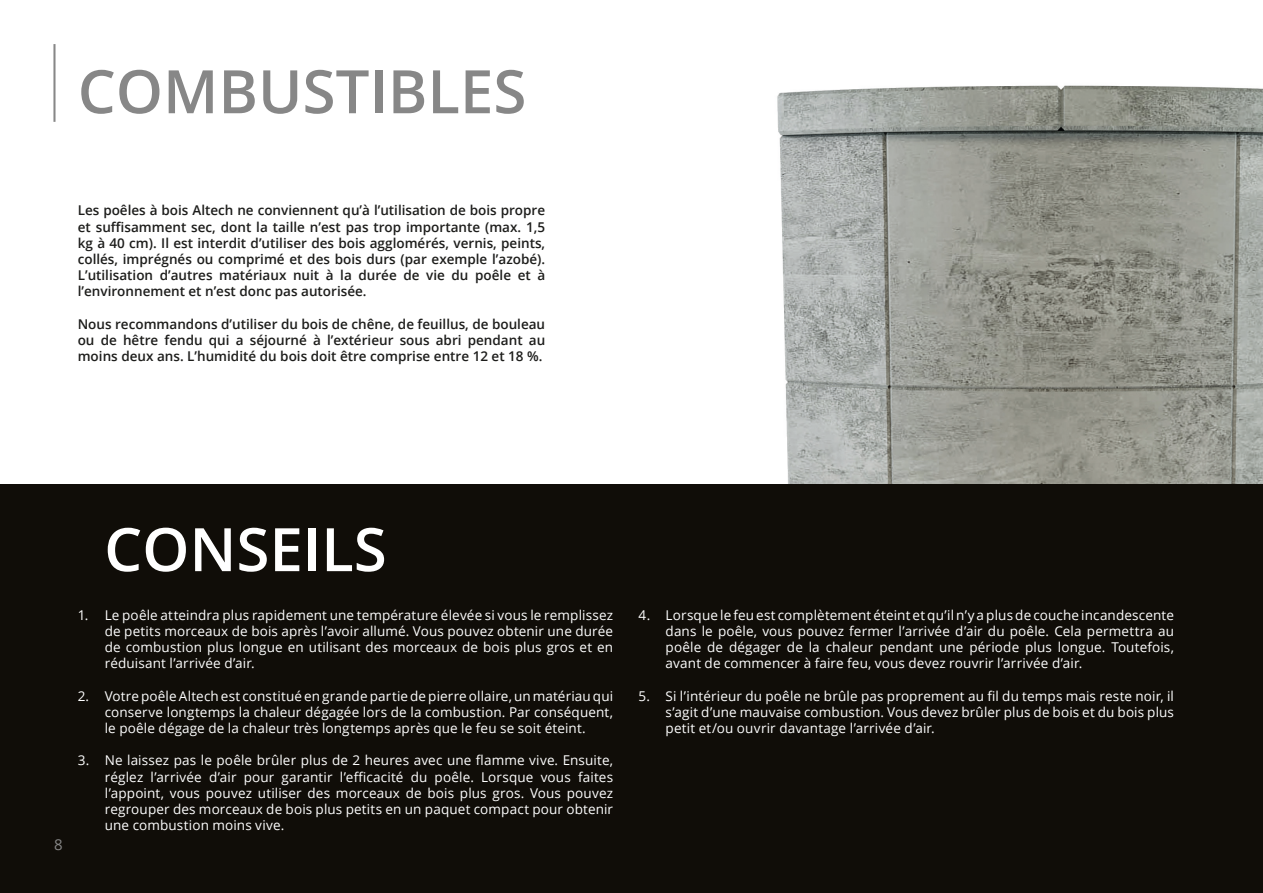
<style>
.page{position:relative;width:1263px;height:893px;background:#fff}
.page>*{position:absolute;margin:0;border:0;box-sizing:border-box;transform-origin:0 0}
.H1_-_Rechtsboven_-_light{font:600 60px "Open Sans";color:#878787}
.H1_-_Rechtsboven_-_light-2{font:600 60px "Open Sans";color:#fff}
.t1{font:15px "Open Sans";color:#878787}
.t2{font:13.5px/16.2px "Open Sans";letter-spacing:.01em;color:#fff;text-align:justify}
.Basis_Streep_-_Altech_Grey{font:600 13.5px/16.2px "Open Sans";color:#1d1d1b;text-align:justify}
</style>
<div class="page">
<img style="left:646px;top:85px;width:617px;height:400px">
<div style="left:0;top:485px;width:1263px;height:408px;background:#100d08"></div>
<hr style="left:53px;top:44px;width:3px;height:78px;background:#878787">
<p class="H1_-_Rechtsboven_-_light" style="left:78px;top:50px;width:450px">COMBUSTIBLES</p>
<p class="Basis_Streep_-_Altech_Grey" style="left:78px;top:202px;width:469px">Les poêles à bois Altech ne conviennent qu’à l’utilisation de bois propre et suffisamment sec, dont la taille n’est pas trop importante (max. 1,5 kg à 40 cm). Il est interdit d’utiliser des bois agglomérés, vernis, peints, collés, imprégnés ou comprimé et des bois durs (par exemple l’azobé).<br>L’utilisation d’autres matériaux nuit à la durée de vie du poêle et à l’environnement et n’est donc pas autorisée.</p>
<p class="Basis_Streep_-_Altech_Grey" style="left:78px;top:315px;width:469px">Nous recommandons d’utiliser du bois de chêne, de feuillus, de bouleau ou de hêtre fendu qui a séjourné à l’extérieur sous abri pendant au moins deux ans. L’humidité du bois doit être comprise entre 12 et 18 %.</p>
<p class="t1" style="left:54px;top:835px;width:10px">8</p>
<p class="H1_-_Rechtsboven_-_light-2" style="left:104px;top:508px;width:284px">CONSEILS</p>
<p class="t2" style="left:105px;top:606px;width:510px;text-indent:-27px">1. Le poêle atteindra plus rapidement une température élevée si vous le remplissez de petits morceaux de bois après l’avoir allumé. Vous pouvez obtenir une durée de combustion plus longue en utilisant des morceaux de bois plus gros et en réduisant l’arrivée d’air.</p>
<p class="t2" style="left:105px;top:687px;width:510px;text-indent:-27px">2. Votre poêle Altech est constitué en grande partie de pierre ollaire, un matériau qui conserve longtemps la chaleur dégagée lors de la combustion. Par conséquent, le poêle dégage de la chaleur très longtemps après que le feu se soit éteint.</p>
<p class="t2" style="left:105px;top:752px;width:510px;text-indent:-27px">3. Ne laissez pas le poêle brûler plus de 2 heures avec une flamme vive. Ensuite, réglez l’arrivée d’air pour garantir l’efficacité du poêle. Lorsque vous faites l’appoint, vous pouvez utiliser des morceaux de bois plus gros. Vous pouvez regrouper des morceaux de bois plus petits en un paquet compact pour obtenir une combustion moins vive.</p>
<p class="t2" style="left:666px;top:606px;width:510px;text-indent:-27px">4. Lorsque le feu est complètement éteint et qu’il n’y a plus de couche incandescente dans le poêle, vous pouvez fermer l’arrivée d’air du poêle. Cela permettra au poêle de dégager de la chaleur pendant une période plus longue. Toutefois, avant de commencer à faire feu, vous devez rouvrir l’arrivée d’air.</p>
<p class="t2" style="left:666px;top:687px;width:510px;text-indent:-27px">5. Si l’intérieur du poêle ne brûle pas proprement au fil du temps mais reste noir, il s’agit d’une mauvaise combustion. Vous devez brûler plus de bois et du bois plus petit et/ou ouvrir davantage l’arrivée d’air.</p>
</div>
